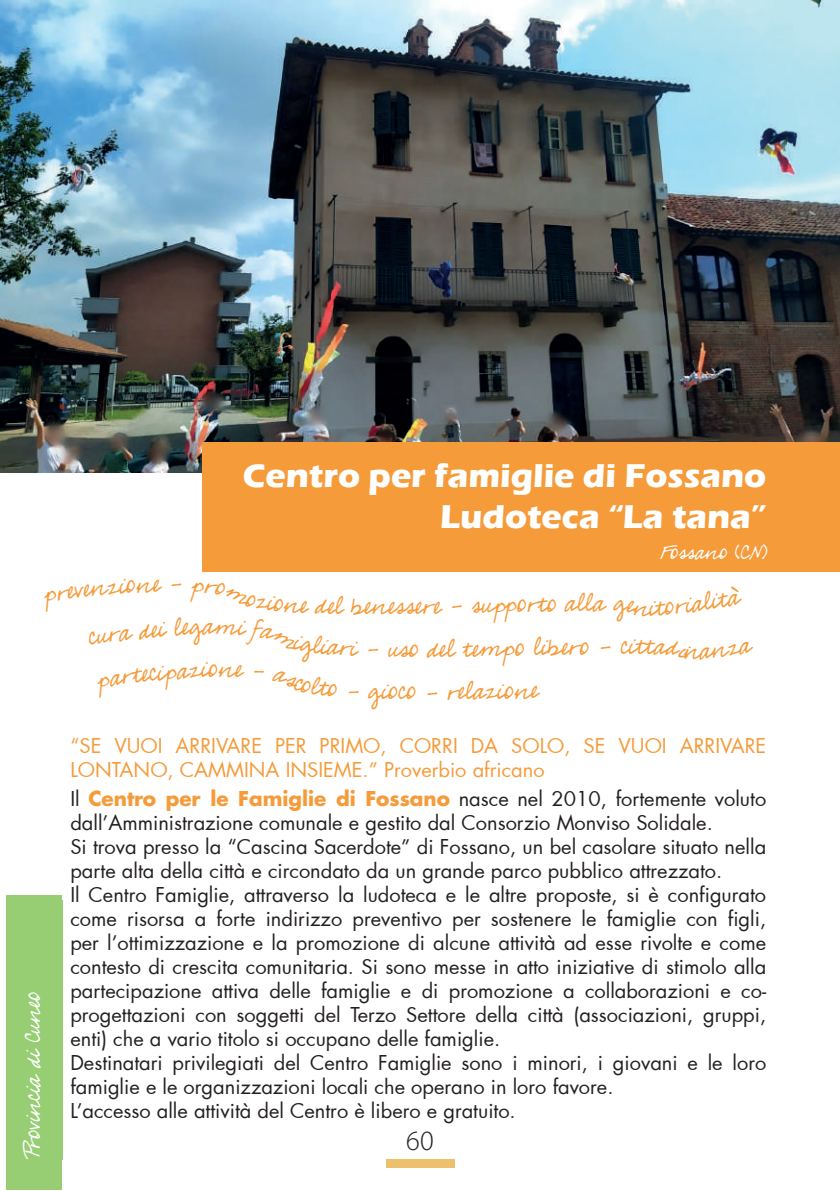
<style>
.page{position:relative;width:840px;height:1191px;background:#fff}
.page>*{position:absolute;margin:0;border:0;box-sizing:border-box;transform-origin:0 0}
.t1{font:700 34px/40.8px "Eras ITC";color:#fff;text-align:right}
.t2{font:300 28px "Myriad Pro";color:#231f20}
.t3{font:26px "Milko";color:#f59b3a}
.t4{font:24px "Milko";color:#fff}
.t5{font:22px "Milko";color:#fff}
.t6{font:20px/24px "Futura";color:#231f20}
.t7{font:20px/24px "Futura";color:#f59b3a}
.s1{font-family:"Futura LT";font-weight:700;color:#f59b3a}
</style>
<div class="page">
<div style="left:386px;top:1159px;width:68px;height:8px;background:#edc06d"></div>
<img style="left:0;top:0;width:839px;height:472px">
<div style="left:203px;top:442px;width:636px;height:129px;background:#f59b3a"></div>
<div style="left:6px;top:895px;width:56px;height:295px;background:#97cd73"></div>
<p class="t4" style="left:15px;top:1159px;width:169px;rotate:-90deg">Provincia di Cuneo</p>
<h3 class="t3" style="left:168px;top:564px;width:16px">-</h3>
<h1 class="t1" style="left:243px;top:456px;width:524px">Centro per famiglie di Fossano<br>Ludoteca “La tana”</h1>
<p class="t5" style="left:659px;top:536px;width:110px">Fossano (CN)</p>
<h3 class="t3" style="left:218px;top:649px;width:18px">n</h3>
<h3 class="t3" style="left:350px;top:587px;width:56px">benes</h3>
<h3 class="t3" style="left:404px;top:587px;width:173px;rotate:-1deg">sere - supporto a</h3>
<h3 class="t3" style="left:576px;top:584px;width:29px">lla</h3>
<h3 class="t3" style="left:699px;top:583px;width:38px;rotate:-9deg">lità</h3>
<h3 class="t3" style="left:399px;top:630px;width:57px">so del</h3>
<h3 class="t3" style="left:462px;top:629px;width:151px;rotate:-1deg">tempo libero -</h3>
<h3 class="t3" style="left:620px;top:626px;width:26px">cit</h3>
<h3 class="t3" style="left:406px;top:672px;width:53px">o-r</h3>
<h3 class="t3" style="left:457px;top:672px;width:82px;rotate:-1deg">elazione</h3>
<p class="t7" style="left:70px;top:733px;width:697px">“SE VUOI ARRIVARE PER PRIMO, CORRI DA SOLO, SE VUOI ARRIVARE<br>LONTANO, CAMMINA INSIEME.” Proverbio africano</p>
<p class="t6" style="left:70px;top:786px;width:697px">Il <span class="s1">Centro per le Famiglie di Fossano</span> nasce nel 2010, fortemente voluto dall’Amministrazione comunale e gestito dal Consorzio Monviso Solidale.<br>Si trova presso la “Cascina Sacerdote” di Fossano, un bel casolare situato nella parte alta della città e circondato da un grande parco pubblico attrezzato.<br>Il Centro Famiglie, attraverso la ludoteca e le altre proposte, si è configurato come risorsa a forte indirizzo preventivo per sostenere le famiglie con figli, per l’ottimizzazione e la promozione di alcune attività ad esse rivolte e come contesto di crescita comunitaria. Si sono messe in atto iniziative di stimolo alla partecipazione attiva delle famiglie e di promozione a collaborazioni e co&shy;progettazioni con soggetti del Terzo Settore della città (associazioni, gruppi, enti) che a vario titolo si occupano delle famiglie.<br>Destinatari privilegiati del Centro Famiglie sono i minori, i giovani e le loro famiglie e le organizzazioni locali che operano in loro favore.<br>L’accesso alle attività del Centro è libero e gratuito.</p>
<h2 class="t2" style="left:406px;top:1125px;width:29px">60</h2>
</div>
